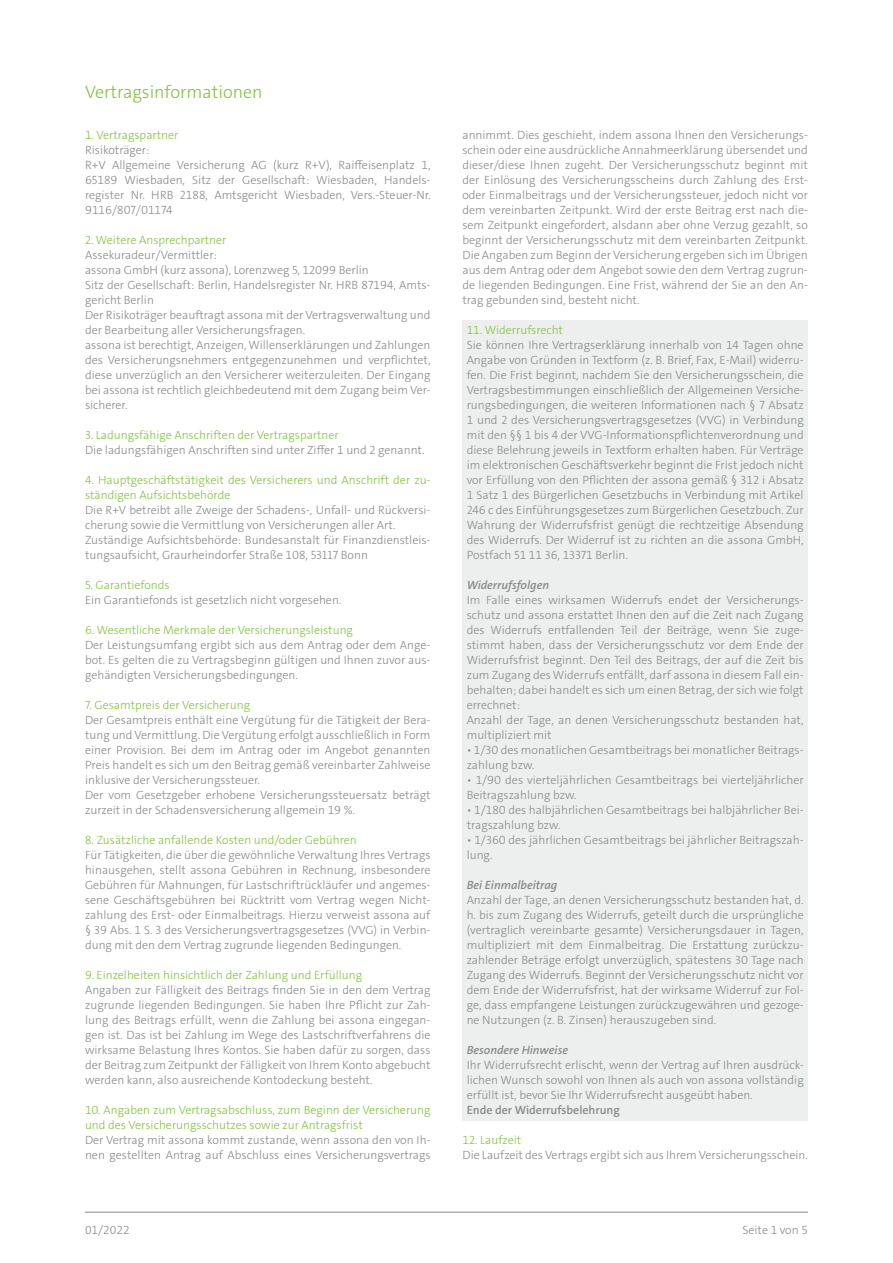
<style>
.page{position:relative;width:893px;height:1263px;background:#fff}
.page>*{position:absolute;margin:0;border:0;box-sizing:border-box;transform-origin:0 0}
.t1{font:300 18px "The Sans C4 s";color:#82c340}
.t2{font:300 12px/15px "The Sans C4 s";color:#878b8a}
.t3{font:300 12px/15px "The Sans C4 s";color:#82c340}
.t4{font:italic 600 12px "The Sans C4 s";color:#878b8a}
.t5{font:600 12px "The Sans C4 s";color:#878b8a}
</style>
<div class="page">
<div style="left:462px;top:320px;width:346px;height:800px;background:#edeeee"></div>
<hr style="left:85px;top:1212px;width:723px;height:1px;background:#878b8a">
<h1 class="t1" style="left:85px;top:84px;width:179px">Vertragsinformationen</h1>
<p class="t3" style="left:85px;top:128px;width:95px">1. Vertragspartner</p>
<p class="t2" style="left:85px;top:143px;width:347px">Risikoträger:<br>R+V Allgemeine Versicherung AG (kurz R+V), Raiffeisenplatz 1, 65189 Wiesbaden, Sitz der Gesellschaft: Wiesbaden, Handels&shy;register Nr. HRB 2188, Amtsgericht Wiesbaden, Vers.-Steuer-Nr.<br>9116/807/01174</p>
<p class="t3" style="left:85px;top:233px;width:143px">2. Weitere Ansprechpartner</p>
<p class="t2" style="left:85px;top:248px;width:347px">Assekuradeur/Vermittler:<br>assona GmbH (kurz assona), Lorenzweg 5, 12099 Berlin<br>Sitz der Gesellschaft: Berlin, Handelsregister Nr. HRB 87194, Amts&shy;gericht Berlin<br>Der Risikoträger beauftragt assona mit der Vertragsverwaltung und der Bearbeitung aller Versicherungsfragen.<br>assona ist berechtigt, Anzeigen, Willenserklärungen und Zahlungen des Versicherungsnehmers entgegenzunehmen und verpflichtet, diese unverzüglich an den Versicherer weiterzuleiten. Der Eingang bei assona ist rechtlich gleichbedeutend mit dem Zugang beim Ver&shy;sicherer.</p>
<p class="t3" style="left:85px;top:428px;width:255px">3. Ladungsfähige Anschriften der Vertragspartner</p>
<p class="t2" style="left:85px;top:443px;width:341px">Die ladungsfähigen Anschriften sind unter Ziffer 1 und 2 genannt.</p>
<p class="t3" style="left:85px;top:473px;width:347px">4. Hauptgeschäftstätigkeit des Versicherers und Anschrift der zu&shy;ständigen Aufsichtsbehörde</p>
<p class="t2" style="left:85px;top:503px;width:347px">Die R+V betreibt alle Zweige der Schadens-, Unfall- und Rückversi&shy;cherung sowie die Vermittlung von Versicherungen aller Art.<br>Zuständige Aufsichtsbehörde: Bundesanstalt für Finanzdienstleis&shy;tungsaufsicht, Graurheindorfer Straße 108, 53117 Bonn</p>
<p class="t3" style="left:85px;top:578px;width:86px">5. Garantiefonds</p>
<p class="t2" style="left:85px;top:593px;width:258px">Ein Garantiefonds ist gesetzlich nicht vorgesehen.</p>
<p class="t3" style="left:85px;top:623px;width:269px">6. Wesentliche Merkmale der Versicherungsleistung</p>
<p class="t2" style="left:85px;top:638px;width:347px;text-align:justify">Der Leistungsumfang ergibt sich aus dem Antrag oder dem Ange&shy;bot. Es gelten die zu Vertragsbeginn gültigen und Ihnen zuvor aus&shy;gehändigten Versicherungsbedingungen.</p>
<p class="t3" style="left:85px;top:698px;width:167px">7. Gesamtpreis der Versicherung</p>
<p class="t2" style="left:85px;top:713px;width:347px">Der Gesamtpreis enthält eine Vergütung für die Tätigkeit der Bera&shy;tung und Vermittlung. Die Vergütung erfolgt ausschließlich in Form einer Provision. Bei dem im Antrag oder im Angebot genannten Preis handelt es sich um den Beitrag gemäß vereinbarter Zahlweise inklusive der Versicherungssteuer.<br>Der vom Gesetzgeber erhobene Versicherungssteuersatz beträgt zurzeit in der Schadensversicherung allgemein 19 %.</p>
<p class="t3" style="left:85px;top:833px;width:273px">8. Zusätzliche anfallende Kosten und/oder Gebühren</p>
<p class="t2" style="left:85px;top:848px;width:347px;text-align:justify">Für Tätigkeiten, die über die gewöhnliche Verwaltung Ihres Vertrags hinausgehen, stellt assona Gebühren in Rechnung, insbesondere Gebühren für Mahnungen, für Lastschriftrückläufer und angemes&shy;sene Geschäftsgebühren bei Rücktritt vom Vertrag wegen Nicht&shy;zahlung des Erst- oder Einmalbeitrags. Hierzu verweist assona auf § 39 Abs. 1 S. 3 des Versicherungsvertragsgesetzes (VVG) in Verbin&shy;dung mit den dem Vertrag zugrunde liegenden Bedingungen.</p>
<p class="t3" style="left:85px;top:968px;width:279px">9. Einzelheiten hinsichtlich der Zahlung und Erfüllung</p>
<p class="t2" style="left:85px;top:983px;width:347px;text-align:justify">Angaben zur Fälligkeit des Beitrags finden Sie in den dem Vertrag zugrunde liegenden Bedingungen. Sie haben Ihre Pflicht zur Zah&shy;lung des Beitrags erfüllt, wenn die Zahlung bei assona eingegan&shy;gen ist. Das ist bei Zahlung im Wege des Lastschriftverfahrens die wirksame Belastung Ihres Kontos. Sie haben dafür zu sorgen, dass der Beitrag zum Zeitpunkt der Fälligkeit von Ihrem Konto abgebucht werden kann, also ausreichende Kontodeckung besteht.</p>
<p class="t3" style="left:85px;top:1103px;width:347px">10. Angaben zum Vertragsabschluss, zum Beginn der Versicherung und des Versicherungsschutzes sowie zur Antragsfrist</p>
<p class="t2" style="left:85px;top:1133px;width:347px">Der Vertrag mit assona kommt zustande, wenn assona den von Ih&shy;nen gestellten Antrag auf Abschluss eines Versicherungsvertrags</p>
<p class="t2" style="left:85px;top:1223px;width:46px">01/2022</p>
<p class="t2" style="left:462px;top:128px;width:347px;text-align:justify">annimmt. Dies geschieht, indem assona Ihnen den Versicherungs&shy;schein oder eine ausdrückliche Annahmeerklärung übersendet und dieser/diese Ihnen zugeht. Der Versicherungsschutz beginnt mit der Einlösung des Versicherungsscheins durch Zahlung des Erst&shy;oder Einmalbeitrags und der Versicherungssteuer, jedoch nicht vor dem vereinbarten Zeitpunkt. Wird der erste Beitrag erst nach die&shy;sem Zeitpunkt eingefordert, alsdann aber ohne Verzug gezahlt, so beginnt der Versicherungsschutz mit dem vereinbarten Zeitpunkt.<br>Die Angaben zum Beginn der Versicherung ergeben sich im Übrigen aus dem Antrag oder dem Angebot sowie den dem Vertrag zugrun&shy;de liegenden Bedingungen. Eine Frist, während der Sie an den An&shy;trag gebunden sind, besteht nicht.</p>
<p class="t3" style="left:467px;top:323px;width:98px">11. Widerrufsrecht</p>
<p class="t2" style="left:467px;top:338px;width:339px;text-align:justify">Sie können Ihre Vertragserklärung innerhalb von 14 Tagen ohne Angabe von Gründen in Textform (z. B. Brief, Fax, E-Mail) widerru&shy;fen. Die Frist beginnt, nachdem Sie den Versicherungsschein, die Vertragsbestimmungen einschließlich der Allgemeinen Versiche&shy;rungsbedingungen, die weiteren Informationen nach § 7 Absatz 1 und 2 des Versicherungsvertragsgesetzes (VVG) in Verbindung mit den §§ 1 bis 4 der VVG-Informationspflichtenverordnung und diese Belehrung jeweils in Textform erhalten haben. Für Verträge im elektronischen Geschäftsverkehr beginnt die Frist jedoch nicht vor Erfüllung von den Pflichten der assona gemäß § 312 i Absatz 1 Satz 1 des Bürgerlichen Gesetzbuchs in Verbindung mit Artikel 246 c des Einführungsgesetzes zum Bürgerlichen Gesetzbuch. Zur Wahrung der Widerrufsfrist genügt die rechtzeitige Absendung des Widerrufs. Der Widerruf ist zu richten an die assona GmbH, Postfach 51 11 36, 13371 Berlin.</p>
<p class="t4" style="left:467px;top:580px;width:84px">Widerrufsfolgen</p>
<p class="t2" style="left:467px;top:593px;width:339px">Im Falle eines wirksamen Widerrufs endet der Versicherungs&shy;schutz und assona erstattet Ihnen den auf die Zeit nach Zugang des Widerrufs entfallenden Teil der Beiträge, wenn Sie zuge&shy;stimmt haben, dass der Versicherungsschutz vor dem Ende der Widerrufsfrist beginnt. Den Teil des Beitrags, der auf die Zeit bis zum Zugang des Widerrufs entfällt, darf assona in diesem Fall ein&shy;behalten; dabei handelt es sich um einen Betrag, der sich wie folgt errechnet:<br>Anzahl der Tage, an denen Versicherungsschutz bestanden hat, multipliziert mit</p>
<p class="t2" style="left:467px;top:743px;width:338px">• 1/30 des monatlichen Gesamtbeitrags bei monatlicher Beitrags&shy;zahlung bzw.</p>
<p class="t2" style="left:467px;top:773px;width:338px">• 1/90 des vierteljährlichen Gesamtbeitrags bei vierteljährlicher<br>Beitragszahlung bzw.</p>
<p class="t2" style="left:467px;top:803px;width:338px">• 1/180 des halbjährlichen Gesamtbeitrags bei halbjährlicher Bei&shy;tragszahlung bzw.</p>
<p class="t2" style="left:467px;top:833px;width:338px">• 1/360 des jährlichen Gesamtbeitrags bei jährlicher Beitragszah&shy;lung.</p>
<p class="t4" style="left:467px;top:880px;width:92px">Bei Einmalbeitrag</p>
<p class="t2" style="left:467px;top:893px;width:338px;text-align:justify">Anzahl der Tage, an denen Versicherungsschutz bestanden hat, d. h. bis zum Zugang des Widerrufs, geteilt durch die ursprüngliche (vertraglich vereinbarte gesamte) Versicherungsdauer in Tagen, multipliziert mit dem Einmalbeitrag. Die Erstattung zurückzu&shy;zahlender Beträge erfolgt unverzüglich, spätestens 30 Tage nach Zugang des Widerrufs. Beginnt der Versicherungsschutz nicht vor dem Ende der Widerrufsfrist, hat der wirksame Widerruf zur Fol&shy;ge, dass empfangene Leistungen zurückzugewähren und gezoge&shy;ne Nutzungen (z. B. Zinsen) herauszugeben sind.</p>
<p class="t4" style="left:467px;top:1045px;width:103px">Besondere Hinweise</p>
<p class="t2" style="left:467px;top:1058px;width:339px;text-align:justify">Ihr Widerrufsrecht erlischt, wenn der Vertrag auf Ihren ausdrück&shy;lichen Wunsch sowohl von Ihnen als auch von assona vollständig erfüllt ist, bevor Sie Ihr Widerrufsrecht ausgeübt haben.</p>
<p class="t5" style="left:467px;top:1104px;width:155px">Ende der Widerrufsbelehrung</p>
<p class="t3" style="left:462px;top:1133px;width:60px">12. Laufzeit</p>
<p class="t2" style="left:462px;top:1148px;width:347px">Die Laufzeit des Vertrags ergibt sich aus Ihrem Versicherungsschein.</p>
<p class="t2" style="left:742px;top:1223px;width:67px">Seite 1 von 5</p>
</div>
